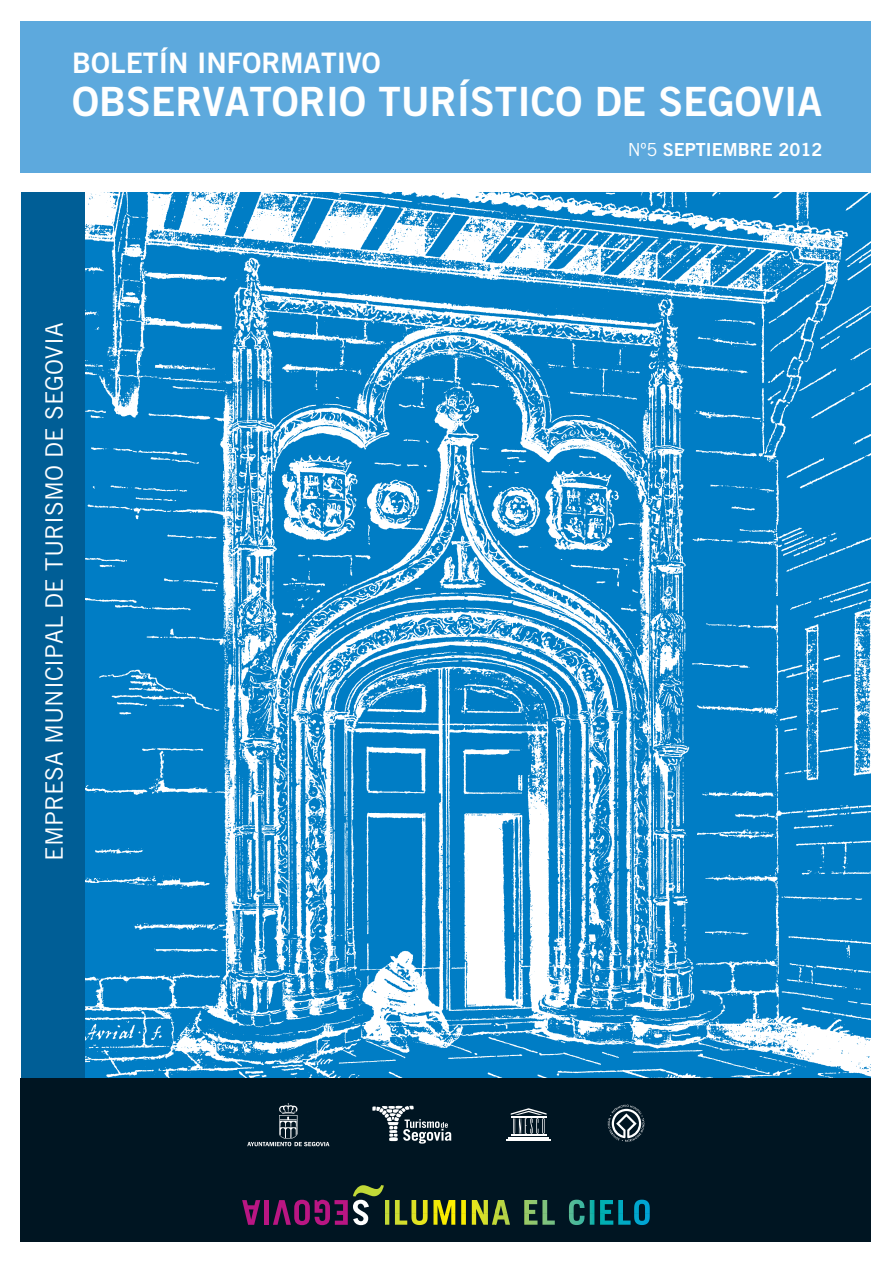
<style>
.page{position:relative;width:893px;height:1263px;background:#fff}
.page>*{position:absolute;margin:0;border:0;box-sizing:border-box;transform-origin:0 0}
.t1{font:40.35px "Trade Gothic LT Bold Two";color:#fff}
.t2{font:28.2px "Trade Gothic LT Bold Two";color:#fff}
.t3{font:24px "Trade Gothic LT";color:#fff}
.t4{font:18px "Trade Gothic LT Bold Two";color:#fff}
.s1{font-family:"Trade Gothic LT"}
</style>
<div class="page">
<img style="left:84px;top:192px;width:787px;height:886px">
<div style="left:21px;top:174px;width:63px;height:1068px;background:#005e96"></div>
<div style="left:21px;top:1078px;width:850px;height:164px;background:#001522"></div>
<div style="left:21px;top:21px;width:850px;height:153px;background:#5da9dd"></div>
<div style="left:21px;top:174px;width:850px;height:18px;background:#fff"></div>
<div style="left:264px;top:1200px;width:5px;height:25px;background:#b91683"></div>
<svg style="left:242px;top:1200px;width:18px;height:25px"></svg>
<svg style="left:273px;top:1185px;width:377px;height:40px"></svg>
<svg style="left:372px;top:1105px;width:79px;height:38px"></svg>
<svg style="left:608px;top:1105px;width:37px;height:37px"></svg>
<svg style="left:247px;top:1103px;width:82px;height:43px"></svg>
<hr style="left:511px;top:1135px;width:36px;height:1px;background:#fff">
<hr style="left:508px;top:1137px;width:41px;height:1px;background:#fff">
<hr style="left:506px;top:1140px;width:45px;height:1px;background:#fff">
<svg style="left:511px;top:1108px;width:36px;height:26px"></svg>
<p class="t2" style="left:72px;top:52px;width:310px">BOLETÍN INFORMATIVO</p>
<h1 class="t1" style="left:72px;top:87px;width:751px">OBSERVATORIO TURÍSTICO DE SEGOVIA</h1>
<p class="t4" style="left:628px;top:143px;width:196px"><span class="s1">Nº5</span> SEPTIEMBRE 2012</p>
<p class="t3" style="left:45px;top:860px;width:539px;rotate:-90deg">EMPRESA MUNICIPAL DE TURISMO DE SEGOVIA</p>
</div>
